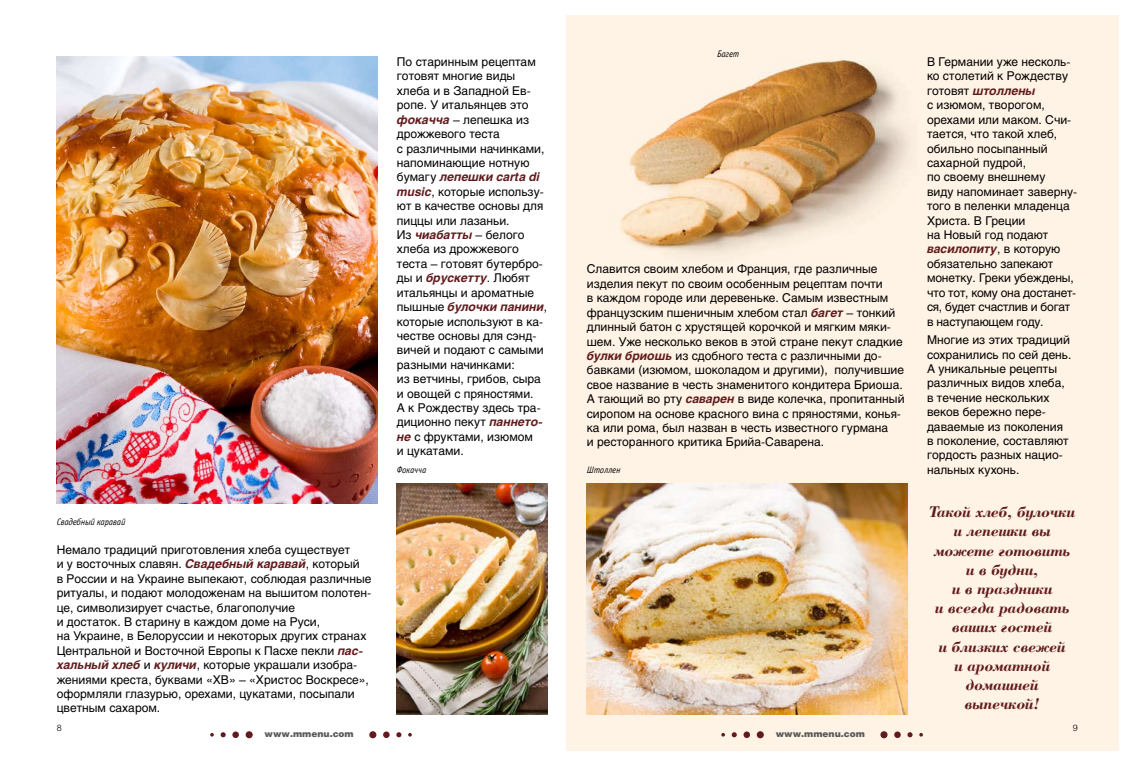
<style>
.page{position:relative;width:1134px;height:766px;background:#fff}
.page>*{position:absolute;margin:0;border:0;box-sizing:border-box;transform-origin:0 0}
.t1{font:italic 700 16px/19.2px "Borjomi C";letter-spacing:-.02em;color:#611b1d;text-align:center}
.t2{font:12px/14.4px "Helios";color:#000}
.t3{font:italic 9.5px "Officina Sans C";color:#000;scale:.9 1}
.t4{font:900 9px "Helios";color:#58595b}
.t5{font:300 9px "Helios";color:#000}
.s1{font-weight:700;font-style:italic;color:#611b1d}
</style>
<div class="page">
<img style="left:567px;top:16px;width:551px;height:734px">
<img style="left:57px;top:57px;width:320px;height:446px">
<img style="left:397px;top:483px;width:150px;height:231px">
<img style="left:587px;top:483px;width:320px;height:231px">
<div style="left:246px;top:731px;width:7px;height:7px;background:#611b1d;border-radius:50%"></div>
<div style="left:232px;top:731px;width:7px;height:6px;background:#611b1d;border-radius:50%"></div>
<svg style="left:221px;top:732px;width:5px;height:5px"></svg>
<svg style="left:210px;top:733px;width:4px;height:3px"></svg>
<div style="left:369px;top:731px;width:7px;height:7px;background:#611b1d;border-radius:50%"></div>
<div style="left:383px;top:731px;width:7px;height:6px;background:#611b1d;border-radius:50%"></div>
<svg style="left:396px;top:732px;width:5px;height:5px"></svg>
<svg style="left:408px;top:733px;width:4px;height:3px"></svg>
<div style="left:757px;top:731px;width:7px;height:7px;background:#611b1d;border-radius:50%"></div>
<div style="left:743px;top:731px;width:7px;height:6px;background:#611b1d;border-radius:50%"></div>
<svg style="left:732px;top:732px;width:5px;height:5px"></svg>
<svg style="left:721px;top:732px;width:4px;height:4px"></svg>
<div style="left:880px;top:731px;width:7px;height:7px;background:#611b1d;border-radius:50%"></div>
<div style="left:894px;top:731px;width:7px;height:6px;background:#611b1d;border-radius:50%"></div>
<svg style="left:907px;top:732px;width:5px;height:5px"></svg>
<svg style="left:919px;top:732px;width:4px;height:4px"></svg>
<p class="t3" style="left:57px;top:516px;width:79px">Свадебный каравай</p>
<p class="t2" style="left:57px;top:542px;width:316px">Немало традиций приготовления хлеба существует<br>и у восточных славян. <span class="s1">Свадебный каравай</span>, который<br>в России и на Украине выпекают, соблюдая различные ритуалы, и подают молодоженам на вышитом полотен&shy;це, символизирует счастье, благополучие<br>и достаток. В старину в каждом доме на Руси,<br>на Украине, в Белоруссии и некоторых других странах Центральной и Восточной Европы к Пасхе пекли <span class="s1">пас&shy;хальный хлеб</span> и <span class="s1">куличи</span>, которые украшали изобра&shy;жениями креста, буквами «ХВ» – «Христос Воскресе», оформляли глазурью, орехами, цукатами, посыпали цветным сахаром.</p>
<p class="t5" style="left:57px;top:722px;width:7px">8</p>
<p class="t4" style="left:265px;top:727px;width:91px">www.mmenu.com</p>
<p class="t2" style="left:397px;top:54px;width:152px">По старинным рецептам готовят многие виды хлеба и в Западной Ев&shy;ропе. У итальянцев это <span class="s1">фокачча</span> – лепешка из дрожжевого теста<br>с различными начинками, напоминающие нотную бумагу <span class="s1">лепешки carta di music</span>, которые использу&shy;ют в качестве основы для пиццы или лазаньи.<br>Из <span class="s1">чиабатты</span> – белого хлеба из дрожжевого теста – готовят бутербро&shy;ды и <span class="s1">брускетту</span>. Любят итальянцы и ароматные пышные <span class="s1">булочки панини</span>, которые используют в ка&shy;честве основы для сэнд&shy;вичей и подают с самыми разными начинками:<br>из ветчины, грибов, сыра и овощей с пряностями.<br>А к Рождеству здесь тра&shy;диционно пекут <span class="s1">паннето&shy;не</span> с фруктами, изюмом<br>и цукатами.</p>
<p class="t3" style="left:717px;top:49px;width:27px">Багет</p>
<p class="t2" style="left:587px;top:262px;width:319px">Славится своим хлебом и Франция, где различные изделия пекут по своим особенным рецептам почти<br>в каждом городе или деревеньке. Самым известным французским пшеничным хлебом стал <span class="s1">багет</span> – тонкий длинный батон с хрустящей корочкой и мягким мяки&shy;шем. Уже несколько веков в этой стране пекут сладкие <span class="s1">булки бриошь</span> из сдобного теста с различными до&shy;бавками (изюмом, шоколадом и другими), получившие свое название в честь знаменитого кондитера Бриоша.<br>А тающий во рту <span class="s1">саварен</span> в виде колечка, пропитанный сиропом на основе красного вина с пряностями, конья&shy;ка или рома, был назван в честь известного гурмана<br>и ресторанного критика Брийа-Саварена.</p>
<p class="t3" style="left:397px;top:464px;width:35px">Фокачча</p>
<p class="t3" style="left:587px;top:464px;width:40px">Штоллен</p>
<p class="t4" style="left:776px;top:727px;width:91px">www.mmenu.com</p>
<p class="t2" style="left:927px;top:54px;width:152px">В Германии уже несколь&shy;ко столетий к Рождеству готовят <span class="s1">штоллены<br></span>с изюмом, творогом, орехами или маком. Счи&shy;тается, что такой хлеб, обильно посыпанный сахарной пудрой,<br>по своему внешнему<br>виду напоминает заверну&shy;того в пеленки младенца<br>Христа. В Греции<br>на Новый год подают <span class="s1">василопиту</span>, в которую обязательно запекают монетку. Греки убеждены, что тот, кому она достанет&shy;ся, будет счастлив и богат в наступающем году.</p>
<p class="t2" style="left:927px;top:332px;width:146px">Многие из этих традиций сохранились по сей день.<br>А уникальные рецепты различных видов хлеба, в течение нескольких веков бережно пере&shy;даваемые из поколения в поколение, составляют гордость разных нацио&shy;нальных кухонь.</p>
<h1 class="t1" style="left:929px;top:502px;width:148px">Такой хлеб, булочки и лепешки вы можете готовить и в будни,<br>и в праздники<br>и всегда радовать ваших гостей<br>и близких свежей<br>и ароматной домашней выпечкой!</h1>
<p class="t5" style="left:1073px;top:722px;width:7px">9</p>
</div>
